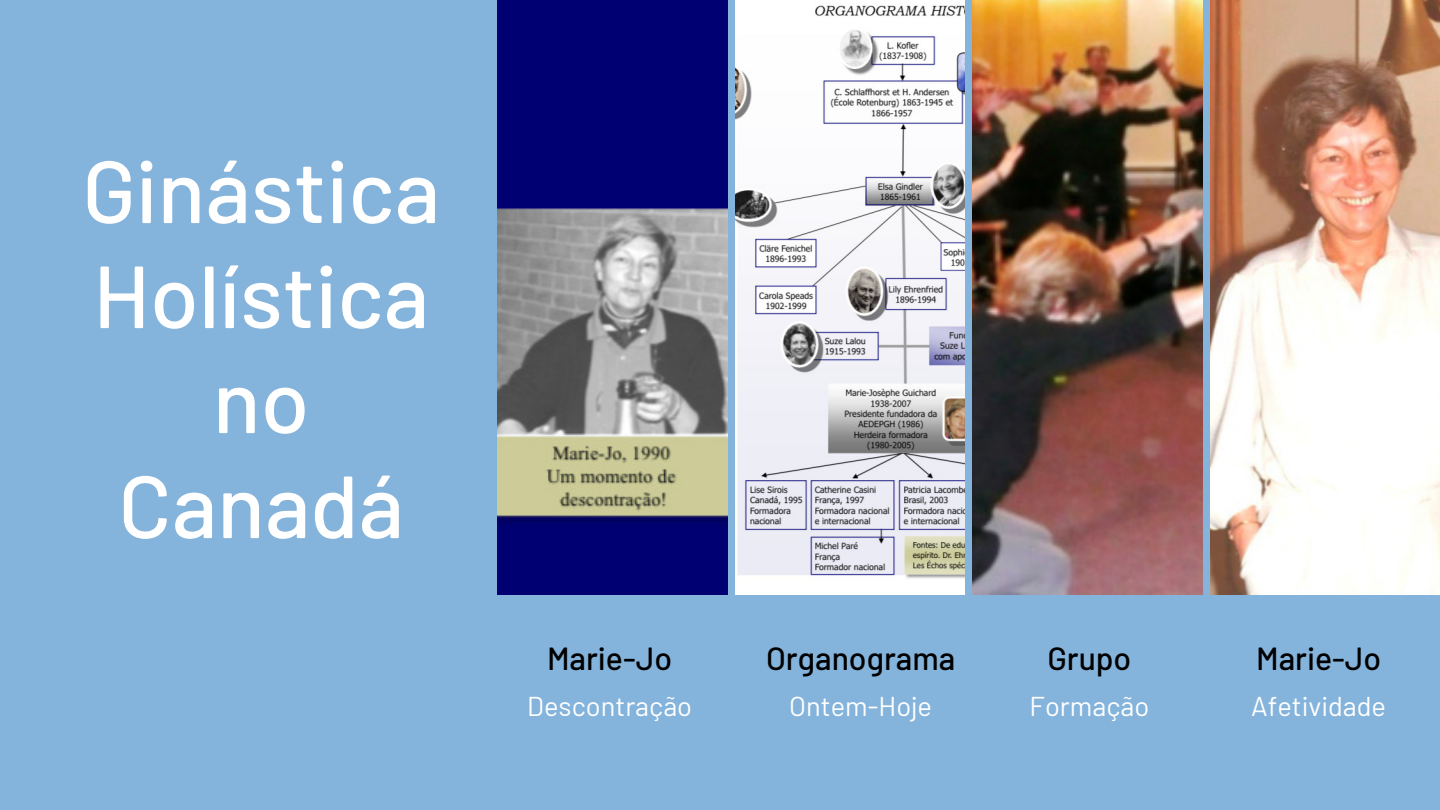
<style>
.page{position:relative;width:1440px;height:810px;background:#84b3db}
.page>*{position:absolute;margin:0;border:0;box-sizing:border-box;transform-origin:0 0}
.t1{font:500 88px/105px "Barlow";color:#fff;text-align:center}
.t2{font:500 31.9px "Barlow";color:#000}
.t3{font:27.2px "Barlow";color:#fff}
</style>
<div class="page">
<img style="left:498px;top:0;width:230px;height:594px">
<img style="left:735px;top:0;width:230px;height:594px">
<img style="left:972px;top:0;width:231px;height:594px">
<img style="left:1210px;top:0;width:230px;height:594px">
<p class="t1" style="left:82px;top:135px;width:359px">Ginástica<br>Holística no<br>Canadá</p>
<p class="t2" style="left:547px;top:638px;width:127px">Marie-Jo</p>
<p class="t3" style="left:527px;top:689px;width:166px">Descontração</p>
<p class="t2" style="left:766px;top:638px;width:191px">Organograma</p>
<p class="t3" style="left:789px;top:689px;width:144px">Ontem-Hoje</p>
<p class="t2" style="left:1048px;top:638px;width:85px">Grupo</p>
<p class="t3" style="left:1030px;top:689px;width:121px">Formação</p>
<p class="t2" style="left:1256px;top:638px;width:127px">Marie-Jo</p>
<p class="t3" style="left:1251px;top:689px;width:137px">Afetividade</p>
</div>
